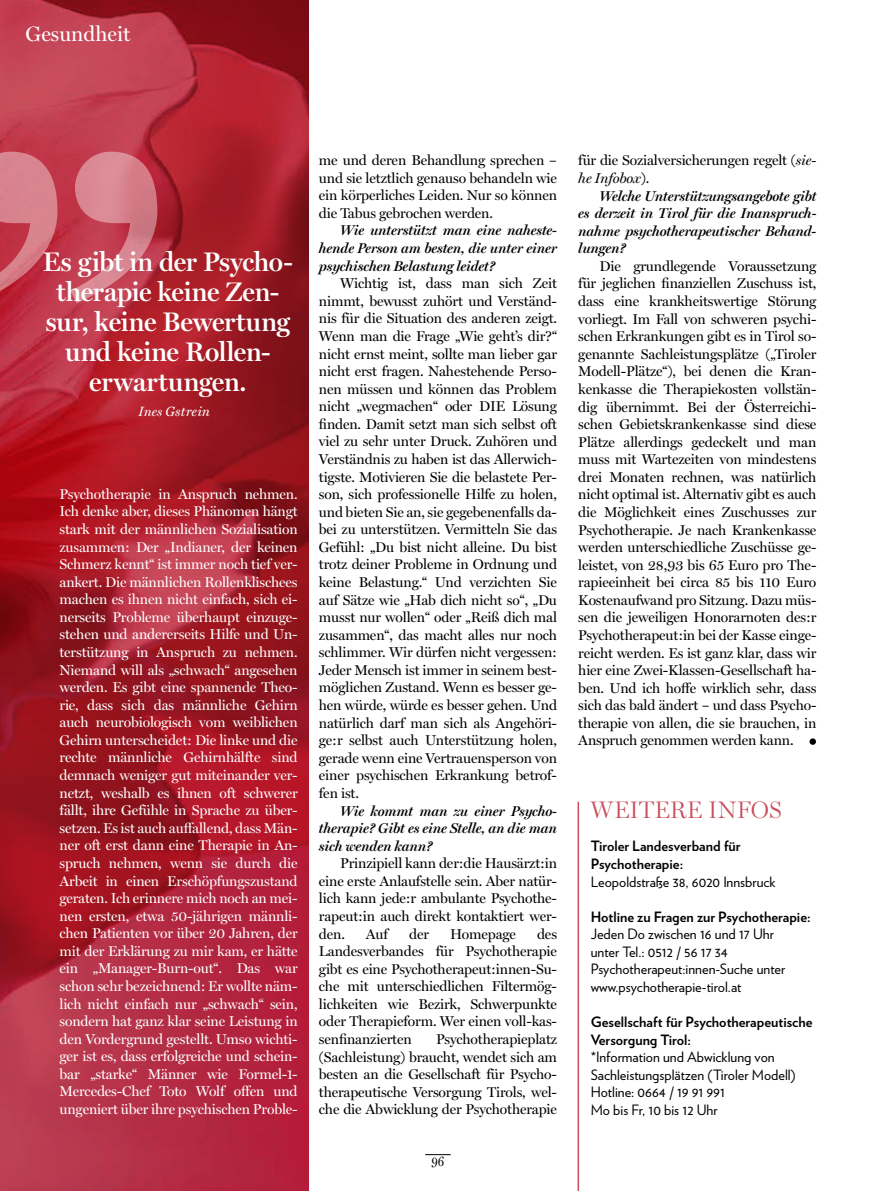
<style>
.page{position:relative;width:893px;height:1191px;background:#fff}
.page>*{position:absolute;margin:0;border:0;box-sizing:border-box;transform-origin:0 0}
.t1{font:600 27px/30px "Miller Display";letter-spacing:-.015em;color:#fff;text-align:center}
.t2{font:300 24px "Miller Display";letter-spacing:.005em;color:#c94f5d}
.t3{font:21px "Miller Display";color:#fff}
.t4{font:14.25px/17.5px "Miller Display";letter-spacing:-.01em;color:#000;text-align:justify}
.t5{font:14.25px/17.5px "Miller Display";letter-spacing:-.01em;color:#fff;text-align:justify}
.t6{font:italic 600 14.25px/17.5px "Miller Display";letter-spacing:-.01em;color:#000;text-align:justify}
.t7{font:14.25px/17.5px "Verlag";color:#000}
.t8{font:700 14.25px/17.5px "Verlag";color:#000}
.t9{font:italic 13.5px "Miller Text";letter-spacing:.015em;color:#fff}
.t10{font:13.5px "Miller Display";color:#000;scale:.85 1}
.s1{font-family:"Miller Display"}
.s2{font-style:italic}
</style>
<div class="page">
<svg style="left:0;top:0;width:308px;height:1191px;background:#a92131"></svg>
<div style="left:809px;top:738px;width:7px;height:7px;background:#000;border-radius:50%"></div>
<svg style="left:0;top:152px;width:157px;height:151px;background:#ca5c6b"></svg>
<hr style="left:578px;top:802px;width:1px;height:389px;background:#c94f5d">
<svg style="left:425px;top:1154px;width:26px;height:1px"></svg>
<h3 class="t3" style="left:26px;top:25px;width:106px">Gesundheit</h3>
<h1 class="t1" style="left:43px;top:247px;width:252px">Es gibt in der Psycho&shy;therapie keine Zen&shy;sur, keine Bewertung und keine Rollen&shy;erwartungen.</h1>
<p class="t9" style="left:138px;top:403px;width:73px"><span class="s1">Ines</span> Gstrein</p>
<p class="t5" style="left:60px;top:486px;width:240px">Psychotherapie in Anspruch nehmen.<br>Ich denke aber, dieses Phänomen hängt stark mit der männlichen Sozialisation zusammen: Der „Indianer, der keinen Schmerz kennt“ ist immer noch tief ver&shy;ankert. Die männlichen Rollenklischees machen es ihnen nicht einfach, sich ei&shy;nerseits Probleme überhaupt einzuge&shy;stehen und andererseits Hilfe und Un&shy;terstützung in Anspruch zu nehmen.<br>Niemand will als „schwach“ angesehen werden. Es gibt eine spannende Theo&shy;rie, dass sich das männliche Gehirn auch neurobiologisch vom weiblichen Gehirn unterscheidet: Die linke und die rechte männliche Gehirnhälfte sind demnach weniger gut miteinander ver&shy;netzt, weshalb es ihnen oft schwerer fällt, ihre Gefühle in Sprache zu über&shy;setzen. Es ist auch auffallend, dass Män&shy;ner oft erst dann eine Therapie in An&shy;spruch nehmen, wenn sie durch die Arbeit in einen Erschöpfungszustand geraten. Ich erinnere mich noch an mei&shy;nen ersten, etwa 50-jährigen männli&shy;chen Patienten vor über 20 Jahren, der mit der Erklärung zu mir kam, er hätte ein „Manager-Burn-out“. Das war schon sehr bezeichnend: Er wollte näm&shy;lich nicht einfach nur „schwach“ sein, sondern hat ganz klar seine Leistung in den Vordergrund gestellt. Umso wichti&shy;ger ist es, dass erfolgreiche und schein&shy;bar „starke“ Männer wie Formel-1- Mercedes-Chef Toto Wolf offen und ungeniert über ihre psychischen Proble-</p>
<p class="t4" style="left:319px;top:153px;width:240px">me und deren Behandlung sprechen – und sie letztlich genauso behandeln wie ein körperliches Leiden. Nur so können die Tabus gebrochen werden.</p>
<p class="t6" style="left:319px;top:222px;width:240px;text-indent:21px">Wie unterstützt man eine naheste&shy;hende Person am besten, die unter einer psychischen Belastung leidet?</p>
<p class="t4" style="left:319px;top:276px;width:240px;text-indent:21px">Wichtig ist, dass man sich Zeit nimmt, bewusst zuhört und Verständ&shy;nis für die Situation des anderen zeigt.<br>Wenn man die Frage „Wie geht’s dir?“ nicht ernst meint, sollte man lieber gar nicht erst fragen. Nahestehende Perso&shy;nen müssen und können das Problem nicht „wegmachen“ oder DIE Lösung finden. Damit setzt man sich selbst oft viel zu sehr unter Druck. Zuhören und Verständnis zu haben ist das Allerwich&shy;tigste. Motivieren Sie die belastete Per&shy;son, sich professionelle Hilfe zu holen, und bieten Sie an, sie gegebenenfalls da&shy;bei zu unterstützen. Vermitteln Sie das Gefühl: „Du bist nicht alleine. Du bist trotz deiner Probleme in Ordnung und keine Belastung.“ Und verzichten Sie auf Sätze wie „Hab dich nicht so“, „Du musst nur wollen“ oder „Reiß dich mal zusammen“, das macht alles nur noch schlimmer. Wir dürfen nicht vergessen:<br>Jeder Mensch ist immer in seinem best&shy;möglichen Zustand. Wenn es besser ge&shy;hen würde, würde es besser gehen. Und natürlich darf man sich als Angehöri&shy;ge:r selbst auch Unterstützung holen, gerade wenn eine Vertrauensperson von einer psychischen Erkrankung betrof&shy;fen ist.</p>
<p class="t6" style="left:319px;top:802px;width:240px;text-indent:21px">Wie kommt man zu einer Psycho&shy;therapie? Gibt es eine Stelle, an die man sich wenden kann?</p>
<p class="t4" style="left:319px;top:855px;width:240px;text-indent:21px">Prinzipiell kann der:die Hausärzt:in eine erste Anlaufstelle sein. Aber natür&shy;lich kann jede:r ambulante Psychothe&shy;rapeut:in auch direkt kontaktiert wer&shy;den.</p>
<p class="t4" style="left:366px;top:926px;width:24px">Auf</p>
<p class="t4" style="left:409px;top:926px;width:21px">der</p>
<p class="t4" style="left:450px;top:926px;width:67px">Homepage</p>
<p class="t4" style="left:319px;top:926px;width:240px;text-indent:218px">des Landesverbandes für Psychotherapie gibt es eine Psychotherapeut:innen-Su&shy;che mit unterschiedlichen Filtermög&shy;lichkeiten wie Bezirk, Schwerpunkte oder Therapieform. Wer einen voll-kas&shy;senfinanzierten</p>
<p class="t4" style="left:319px;top:1031px;width:240px;text-indent:117px">Psychotherapieplatz (Sachleistung) braucht, wendet sich am besten an die Gesellschaft für Psycho&shy;therapeutische Versorgung Tirols, wel&shy;che die Abwicklung der Psychotherapie</p>
<p class="t10" style="left:431px;top:1155px;width:17px">96</p>
<p class="t4" style="left:578px;top:153px;width:240px">für die Sozialversicherungen regelt (<span class="s2">sie&shy;he Infobox</span>).</p>
<p class="t6" style="left:578px;top:187px;width:240px;text-indent:21px">Welche Unterstützungsangebote gibt es derzeit in Tirol für die Inanspruch&shy;nahme psychotherapeutischer Behand&shy;lungen?</p>
<p class="t4" style="left:578px;top:258px;width:240px;text-indent:21px">Die grundlegende Voraussetzung für jeglichen finanziellen Zuschuss ist, dass eine krankheitswertige Störung vorliegt. Im Fall von schweren psychi&shy;schen Erkrankungen gibt es in Tirol so&shy;genannte Sachleistungsplätze („Tiroler Modell-Plätze“), bei denen die Kran&shy;kenkasse die Therapiekosten vollstän&shy;dig übernimmt. Bei der Österreichi&shy;schen Gebietskrankenkasse sind diese Plätze allerdings gedeckelt und man muss mit Wartezeiten von mindestens drei Monaten rechnen, was natürlich nicht optimal ist. Alternativ gibt es auch die Möglichkeit eines Zuschusses zur Psychotherapie. Je nach Krankenkasse werden unterschiedliche Zuschüsse ge&shy;leistet, von 28,93 bis 65 Euro pro The&shy;rapieeinheit bei circa 85 bis 110 Euro Kostenaufwand pro Sitzung. Dazu müs&shy;sen die jeweiligen Honorarnoten des:r Psychotherapeut:in bei der Kasse einge&shy;reicht werden. Es ist ganz klar, dass wir hier eine Zwei-Klassen-Gesellschaft ha&shy;ben. Und ich hoffe wirklich sehr, dass sich das bald ändert – und dass Psycho&shy;therapie von allen, die sie brauchen, in Anspruch genommen werden kann.</p>
<h2 class="t2" style="left:591px;top:796px;width:192px">WEITERE INFOS</h2>
<p class="t8" style="left:591px;top:836px;width:151px">Tiroler Landesverband für<br>Psychotherapie:</p>
<p class="t7" style="left:591px;top:872px;width:186px">Leopoldstraße 38, 6020 Innsbruck</p>
<p class="t8" style="left:591px;top:907px;width:221px">Hotline zu Fragen zur Psychotherapie:</p>
<p class="t7" style="left:591px;top:924px;width:196px">Jeden Do zwischen 16 und 17 Uhr unter Tel.: 0512 / 56 17 34<br>Psychotherapeut:innen-Suche unter www.psychotherapie-tirol.at</p>
<p class="t8" style="left:591px;top:1012px;width:223px">Gesellschaft für Psychotherapeutische<br>Versorgung Tirol:</p>
<p class="t7" style="left:591px;top:1047px;width:206px">*Information und Abwicklung von<br>Sachleistungsplätzen (Tiroler Modell)<br>Hotline: 0664 / 19 91 991<br>Mo bis Fr, 10 bis 12 Uhr</p>
</div>
